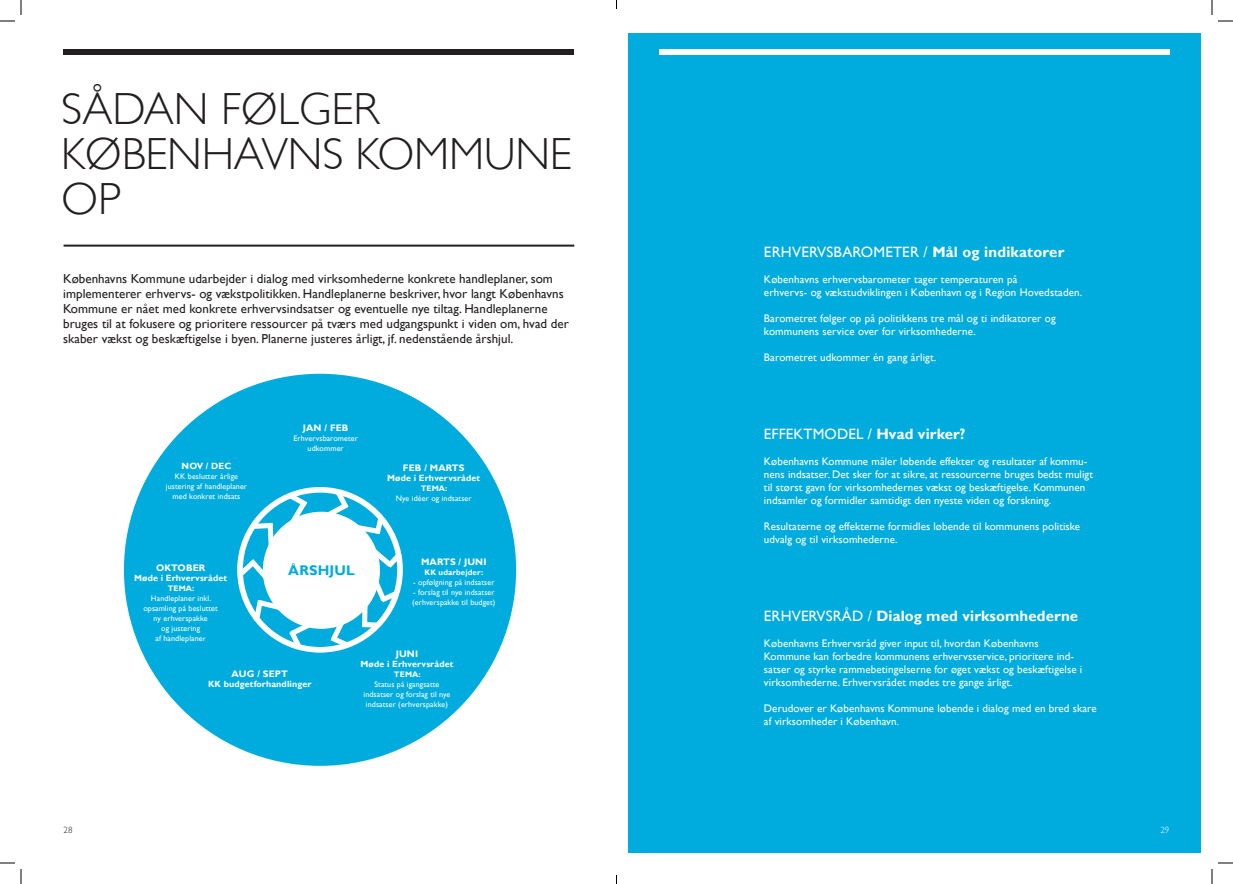
<style>
.page{position:relative;width:1233px;height:884px;background:#fff}
.page>*{position:absolute;margin:0;border:0;box-sizing:border-box;transform-origin:0 0}
.t1{font:300 45px/45px "Gill Sans";letter-spacing:-.005em;color:#231f20}
.t2{font:15px "Gill Sans";letter-spacing:.015em;color:#fff}
.t3{font:700 15px "Gill Sans";letter-spacing:.01em;color:#fff}
.t4{font:700 14px "Gill Sans";letter-spacing:.015em;color:#00acdd}
.t5{font:13px/15px "Gill Sans";letter-spacing:.005em;color:#231f20}
.t6{font:11px/13px "Gill Sans";letter-spacing:.01em;color:#fff}
.t7{font:700 9.4px "Gill Sans";letter-spacing:.015em;color:#fff}
.t8{font:700 9px "Gill Sans";letter-spacing:.015em;color:#fff}
.t9{font:300 9px "Gill Sans";color:#231f20}
.t10{font:300 9px "Gill Sans";color:#fff}
.t11{font:8px/10px "Gill Sans";letter-spacing:.015em;color:#fff;text-align:center}
.t12{font:700 8px "Gill Sans";letter-spacing:.015em;color:#fff}
.s1{font-size:7.3px}
.s2{font-weight:700}
.s3{font-weight:400}
.s4{font-size:9.5px}
</style>
<div class="page">
<div style="left:628px;top:33px;width:572px;height:819px;background:#00acdd"></div>
<hr style="left:64px;top:245px;width:510px;height:2px;background:#231f20">
<div style="left:63px;top:49px;width:511px;height:6px;background:#231f20"></div>
<div style="left:659px;top:49px;width:510px;height:6px;background:#fff"></div>
<div style="left:124px;top:374px;width:392px;height:392px;background:#00acdd;border-radius:50%"></div>
<svg style="left:237px;top:487px;width:166px;height:166px"></svg>
<div style="left:265px;top:514px;width:113px;height:112px;background:#fff;border-radius:50%"></div>
<div style="left:263px;top:512px;width:117px;height:117px;border:5px solid #fff;border-radius:50%"></div>
<div style="left:237px;top:487px;width:166px;height:166px;border:6px solid #fff;border-radius:50%"></div>
<svg style="left:1218px;top:20px;width:15px;height:2px"></svg>
<svg style="left:1218px;top:862px;width:15px;height:2px"></svg>
<svg style="left:0;top:0;width:22px;height:22px"></svg>
<svg style="left:0;top:862px;width:22px;height:22px"></svg>
<svg style="left:1211px;top:0;width:1px;height:15px"></svg>
<svg style="left:1211px;top:869px;width:1px;height:15px"></svg>
<h1 class="t1" style="left:61px;top:89px;width:512px">SÅDAN FØLGER<br>KØBENHAVNS KOMMUNE<br>OP</h1>
<p class="t5" style="left:63px;top:273px;width:507px">Københavns Kommune udarbejder i dialog med virksomhederne konkrete handleplaner, som implementerer erhvervs- og vækstpolitikken. Handleplanerne beskriver, hvor langt Københavns Kommune er nået med konkrete erhvervsindsatser og eventuelle nye tiltag. Handleplanerne bruges til at fokusere og prioritere ressourcer på tværs med udgangspunkt i viden om, hvad der skaber vækst og beskæftigelse i byen. Planerne justeres årligt, jf. nedenstående årshjul.</p>
<p class="t8" style="left:182px;top:462px;width:51px">NOV / DEC</p>
<p class="t11" style="left:166px;top:472px;width:83px">KK beslutter årlige justering af handleplaner med konkret indsats</p>
<p class="t7" style="left:156px;top:563px;width:51px">OKTOBER</p>
<p class="t8" style="left:134px;top:573px;width:94px">Møde i Erhvervsrådet</p>
<p class="t12" style="left:168px;top:584px;width:28px">TEMA:</p>
<p class="t11" style="left:143px;top:594px;width:76px">Handleplaner inkl. opsamling på besluttet ny erhverspakke<br>og justering<br>af handleplane<span class="s1">r</span></p>
<p class="t7" style="left:303px;top:423px;width:47px">JAN / FEB</p>
<p class="t11" style="left:293px;top:434px;width:66px">Erhvervsbarometer udkommer</p>
<p class="t4" style="left:288px;top:564px;width:68px">ÅRSHJUL</p>
<p class="t7" style="left:403px;top:463px;width:63px">FEB / MARTS</p>
<p class="t8" style="left:387px;top:474px;width:94px">Møde i Erhvervsrådet</p>
<p class="t12" style="left:421px;top:484px;width:28px">TEMA:</p>
<p class="t11" style="left:396px;top:494px;width:77px">Nye idéer og indsatser</p>
<p class="t7" style="left:421px;top:557px;width:67px">MARTS / JUNI</p>
<p class="t12" style="left:424px;top:568px;width:60px">KK udarbejder:</p>
<p class="t11" style="left:413px;top:578px;width:83px">- opfølgning på indsatser</p>
<p class="t11" style="left:412px;top:588px;width:85px;text-align:left">- forslag til nye indsatser (erhverspakke til budget)</p>
<p class="t7" style="left:232px;top:669px;width:58px">AUG / SEPT</p>
<p class="t8" style="left:208px;top:679px;width:105px">KK budgetforhandlinger</p>
<p class="t7" style="left:396px;top:649px;width:24px">JUNI</p>
<p class="t8" style="left:360px;top:660px;width:94px">Møde i Erhvervsrådet</p>
<p class="t12" style="left:394px;top:671px;width:28px">TEMA:</p>
<p class="t11" style="left:363px;top:680px;width:88px">Status på igangsatte indsatser og forslag til nye indsatser (erhverspakke)</p>
<h2 class="t2" style="left:764px;top:246px;width:302px">ERHVERVSBAROMETER / <span class="s2">Mål og indikatorer</span></h2>
<p class="t6" style="left:764px;top:274px;width:320px">Københavns erhvervsbarometer tager temperaturen på<br>erhvervs- og vækstudviklingen i København og i Region Hovedstaden.</p>
<p class="t6" style="left:764px;top:313px;width:293px">Barometret følger op på politikkens tre mål og ti indikatorer og kommunens service over for virksomhederne.</p>
<p class="t6" style="left:764px;top:352px;width:174px">Barometret udkommer én gang årligt.</p>
<h2 class="t2" style="left:764px;top:428px;width:203px">EFFEKTMODEL / <span class="s2">Hvad virker?</span></h2>
<p class="t6" style="left:764px;top:456px;width:330px">Københavns Kommune måler løbende effekter og resultater af kommu&shy;nens indsatser. Det sker for at sikre, at ressourcerne bruges bedst muligt til størst gavn for virksomhedernes vækst og beskæftigelse. Kommunen indsamler og formidler samtidigt den nyeste viden og forskning.</p>
<p class="t6" style="left:764px;top:521px;width:318px">Resultaterne og effekterne formidles løbende til kommunens politiske udvalg og til virksomhederne.</p>
<h2 class="t3" style="left:764px;top:609px;width:316px"><span class="s3">ERHVERVSRÅD /</span> Dialog med virksomhederne</h2>
<p class="t6" style="left:764px;top:638px;width:320px">Københavns Erhvervsråd giver input til, hvordan Københavns Kommune kan forbedre kommunens erhvervsservice, prioritere ind&shy;satser og styrke rammebetingelserne for øget vækst og beskæftigelse i virksomhederne. Erhvervsrådet mødes tre gange årligt.</p>
<p class="t6" style="left:764px;top:703px;width:334px">Derudover er Københavns Kommune løbende i dialog med en bred skare af virksomheder i København<span class="s4">.</span></p>
<p class="t9" style="left:64px;top:826px;width:10px">28</p>
<p class="t10" style="left:1160px;top:826px;width:10px">29</p>
</div>
